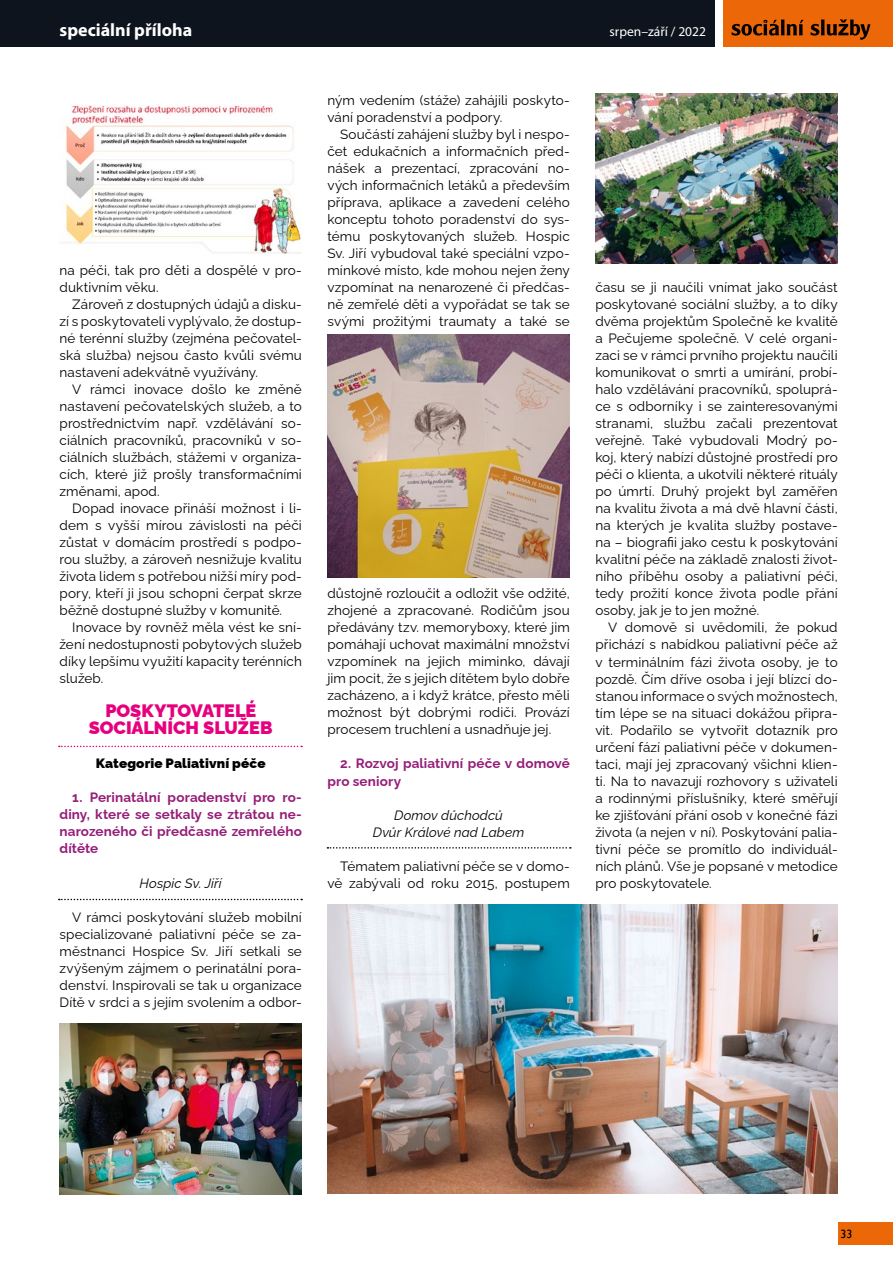
<style>
.page{position:relative;width:893px;height:1263px;background:#fff}
.page>*{position:absolute;margin:0;border:0;box-sizing:border-box;transform-origin:0 0}
.t1{font:900 18px/17px "Raleway";letter-spacing:-.005em;color:#e6007d;text-align:center}
.t2{font:700 18px "Myriad Pro";color:#fff}
.t3{font:13.5px/17px "Raleway";letter-spacing:.01em;color:#000;text-align:justify}
.t4{font:700 13.5px/17px "Raleway";letter-spacing:.01em;color:#961e79;text-align:justify}
.t5{font:italic 13.5px/17px "Raleway";letter-spacing:.005em;color:#000;text-align:center}
.t6{font:900 13.5px "Raleway";letter-spacing:.01em;color:#000}
.t7{font:13.5px "Myriad Pro";color:#fff}
.t8{font:12px "Gill Sans";color:#000}
</style>
<div class="page">
<div style="left:0;top:0;width:715px;height:47px;background:#0e141d"></div>
<div style="left:723px;top:0;width:170px;height:47px;background:#ec6707"></div>
<div style="left:838px;top:1222px;width:55px;height:23px;background:#ec6707"></div>
<svg style="left:732px;top:19px;width:138px;height:21px"></svg>
<img style="left:60px;top:105px;width:242px;height:148px">
<img style="left:60px;top:1023px;width:242px;height:172px">
<img style="left:327px;top:335px;width:243px;height:242px">
<img style="left:327px;top:904px;width:511px;height:290px">
<img style="left:595px;top:93px;width:243px;height:171px">
<svg style="left:59px;top:746px;width:243px;height:1px"></svg>
<svg style="left:59px;top:899px;width:243px;height:1px"></svg>
<svg style="left:327px;top:847px;width:244px;height:1px"></svg>
<h1 class="t2" style="left:60px;top:18px;width:134px">speciální příloha</h1>
<p class="t3" style="left:60px;top:260px;width:244px">na péči, tak pro děti a dospělé v pro&shy;duktivním věku.</p>
<p class="t3" style="left:60px;top:294px;width:244px;text-indent:13px">Zároveň z dostupných údajů a disku&shy;zí s poskytovateli vyplývalo, že dostup&shy;né terénní služby (zejména pečovatel&shy;ská služba) nejsou často kvůli svému nastavení adekvátně využívány.</p>
<p class="t3" style="left:60px;top:379px;width:244px;text-indent:13px">V rámci inovace došlo ke změně nastavení pečovatelských služeb, a to prostřednictvím např. vzdělávání so&shy;ciálních pracovníků, pracovníků v so&shy;ciálních službách, stážemi v organiza&shy;cích, které již prošly transformačními změnami, apod.</p>
<p class="t3" style="left:60px;top:499px;width:244px;text-indent:13px">Dopad inovace přináší možnost i li&shy;dem s vyšší mírou závislosti na péči zůstat v domácím prostředí s podpo&shy;rou služby, a zároveň nesnižuje kvalitu života lidem s potřebou nižší míry pod&shy;pory, kteří ji jsou schopni čerpat skrze běžně dostupné služby v komunitě.</p>
<p class="t3" style="left:60px;top:618px;width:244px;text-indent:13px">Inovace by rovněž měla vést ke sní&shy;žení nedostupnosti pobytových služeb díky lepšímu využití kapacity terénních služeb.</p>
<h1 class="t1" style="left:89px;top:700px;width:185px">POSKYTOVATELÉ<br>SOCIÁLNÍCH SLUŽEB</h1>
<p class="t6" style="left:96px;top:753px;width:171px">Kategorie Paliativní péče</p>
<p class="t4" style="left:60px;top:788px;width:244px;text-indent:13px">1. Perinatální poradenství pro ro&shy;diny, které se setkaly se ztrátou ne&shy;narozeného či předčasně zemřelého dítěte</p>
<p class="t5" style="left:140px;top:873px;width:84px">Hospic Sv. Jiří</p>
<p class="t3" style="left:60px;top:907px;width:244px;text-indent:13px">V rámci poskytování služeb mobilní specializované paliativní péče se za&shy;městnanci Hospice Sv. Jiří setkali se zvýšeným zájmem o perinatální pora&shy;denství. Inspirovali se tak u organizace Dítě v srdci a s jejím svolením a odbor-</p>
<p class="t3" style="left:327px;top:90px;width:244px">ným vedením (stáže) zahájili poskyto&shy;vání poradenství a podpory.</p>
<p class="t3" style="left:327px;top:124px;width:244px;text-indent:13px">Součástí zahájení služby byl i nespo&shy;čet edukačních a informačních před&shy;nášek a prezentací, zpracování no&shy;vých informačních letáků a především příprava, aplikace a zavedení celého konceptu tohoto poradenství do sys&shy;tému poskytovaných služeb. Hospic Sv. Jiří vybudoval také speciální vzpo&shy;mínkové místo, kde mohou nejen ženy vzpomínat na nenarozené či předčas&shy;ně zemřelé děti a vypořádat se tak se svými prožitými traumaty a také se</p>
<p class="t3" style="left:327px;top:584px;width:244px">důstojně rozloučit a odložit vše odžité, zhojené a zpracované. Rodičům jsou předávány tzv. memoryboxy, které jim pomáhají uchovat maximální množství vzpomínek na jejich miminko, dávají jim pocit, že s jejich dítětem bylo dobře zacházeno, a i když krátce, přesto měli možnost být dobrými rodiči. Provází procesem truchlení a usnadňuje jej.</p>
<p class="t4" style="left:327px;top:754px;width:244px;text-indent:13px">2. Rozvoj paliativní péče v domově pro seniory</p>
<p class="t5" style="left:373px;top:805px;width:153px">Domov důchodců<br>Dvůr Králové nad Labem</p>
<p class="t3" style="left:327px;top:856px;width:244px;text-align:right">Tématem paliativní péče se v domo&shy;vě zabývali od roku 2015, postupem</p>
<p class="t7" style="left:610px;top:23px;width:98px">srpen–září / 2022</p>
<p class="t3" style="left:595px;top:277px;width:244px">času se ji naučili vnímat jako součást poskytované sociální služby, a to díky dvěma projektům Společně ke kvalitě a Pečujeme společně. V celé organi&shy;zaci se v rámci prvního projektu naučili komunikovat o smrti a umírání, probí&shy;halo vzdělávání pracovníků, spoluprá&shy;ce s odborníky i se zainteresovanými stranami, službu začali prezentovat veřejně. Také vybudovali Modrý po&shy;koj, který nabízí důstojné prostředí pro péči o klienta, a ukotvili některé rituály po úmrtí. Druhý projekt byl zaměřen na kvalitu života a má dvě hlavní části, na kterých je kvalita služby postave&shy;na – biografii jako cestu k poskytování kvalitní péče na základě znalosti život&shy;ního příběhu osoby a paliativní péči, tedy prožití konce života podle přání osoby, jak je to jen možné.</p>
<p class="t3" style="left:595px;top:618px;width:244px;text-indent:13px">V domově si uvědomili, že pokud přichází s nabídkou paliativní péče až v terminálním fázi života osoby, je to pozdě. Čím dříve osoba i její blízcí do&shy;stanou informace o svých možnostech, tím lépe se na situaci dokážou připra&shy;vit. Podařilo se vytvořit dotazník pro určení fází paliativní péče v dokumen&shy;taci, mají jej zpracovaný všichni klien&shy;ti. Na to navazují rozhovory s uživateli a rodinnými příslušníky, které směřují ke zjišťování přání osob v konečné fázi života (a nejen v ní). Poskytování palia&shy;tivní péče se promítlo do individuál&shy;ních plánů. Vše je popsané v metodice pro poskytovatele.</p>
<p class="t8" style="left:841px;top:1227px;width:13px">33</p>
</div>
